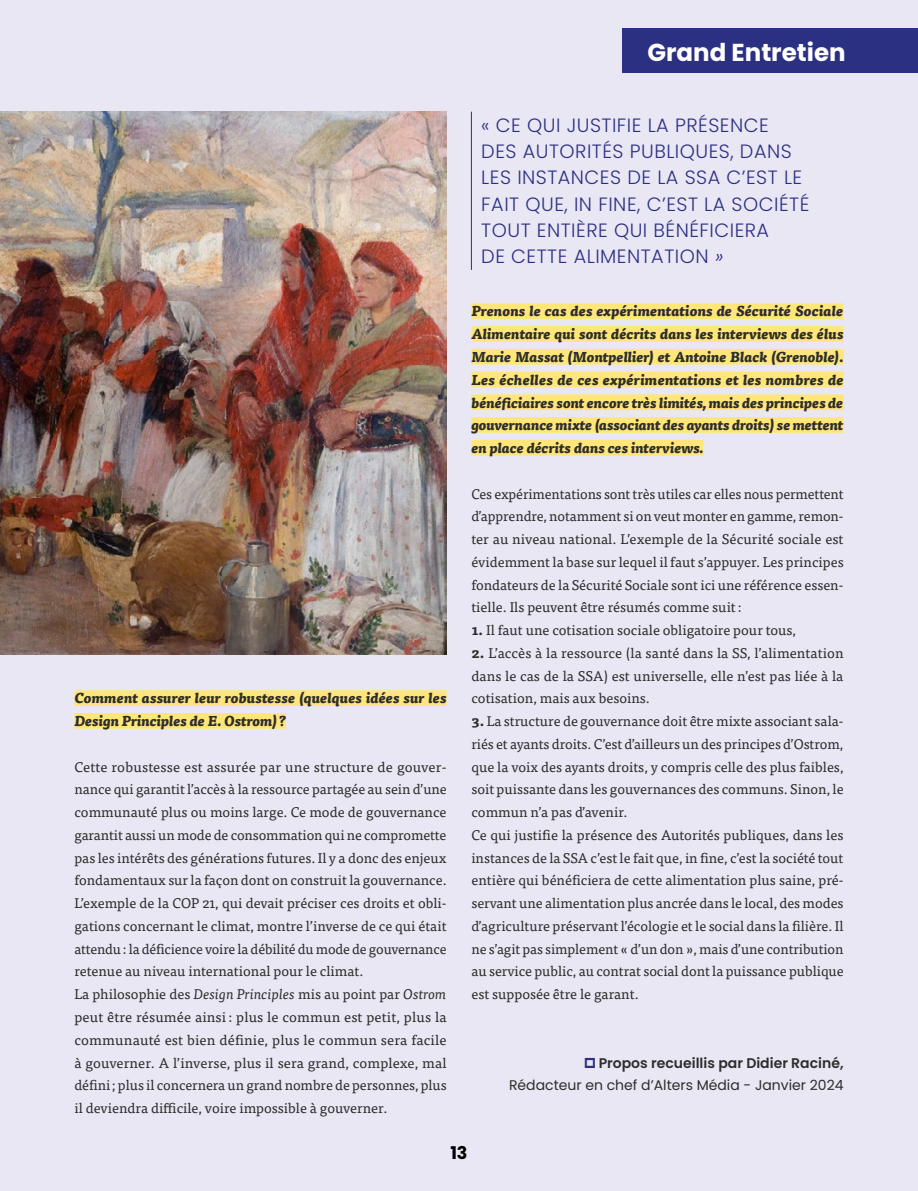
<style>
.page{position:relative;width:918px;height:1191px;background:#e9e7f4}
.page>*{position:absolute;margin:0;border:0;box-sizing:border-box;transform-origin:0 0}
.t1{font:700 24.5px "Poppins";color:#fff}
.t2{font:300 19.25px/26.2px "Poppins";letter-spacing:.025em;color:#2c3083}
.t3{font:700 17.5px "Poppins";color:#000}
.t4{font:14px/22.8px "Tisa Pro";color:#2d2d2c}
.t5{font:italic 800 14px/22.8px "Tisa Pro";color:#2d2d2c}
.t6{font:14px "Poppins";color:#2d2d2c}
.t7{font:600 14px "Poppins";color:#2d2d2c}
.s1{font-style:italic}
.s2{font-weight:700}
</style>
<div class="page">
<img style="left:0;top:112px;width:446px;height:543px">
<div style="left:74px;top:690px;width:372px;height:16px;background:#ffe67a"></div>
<div style="left:74px;top:713px;width:212px;height:15px;background:#ffe67a"></div>
<div style="left:471px;top:303px;width:372px;height:16px;background:#ffe67a"></div>
<div style="left:471px;top:326px;width:372px;height:16px;background:#ffe67a"></div>
<div style="left:471px;top:349px;width:372px;height:15px;background:#ffe67a"></div>
<div style="left:471px;top:371px;width:372px;height:16px;background:#ffe67a"></div>
<div style="left:471px;top:394px;width:372px;height:16px;background:#ffe67a"></div>
<div style="left:471px;top:417px;width:372px;height:16px;background:#ffe67a"></div>
<div style="left:471px;top:440px;width:232px;height:15px;background:#ffe67a"></div>
<hr style="left:471px;top:112px;width:1px;height:158px;background:#2c3083">
<div style="left:622px;top:28px;width:296px;height:44px;background:#2c3083"></div>
<h1 class="t1" style="left:647px;top:38px;width:200px">Grand Entretien</h1>
<p class="t5" style="left:74px;top:686px;width:374px">Comment assurer leur robustesse (quelques idées sur les<br>Design Principles de E. Ostrom) ?</p>
<p class="t4" style="left:74px;top:754px;width:374px">Cette robustesse est assurée par une structure de gouver&shy;nance qui garantit l’accès à la ressource partagée au sein d’une communauté plus ou moins large. Ce mode de gouvernance garantit aussi un mode de consommation qui ne compromette pas les intérêts des générations futures. Il y a donc des enjeux fondamentaux sur la façon dont on construit la gouvernance.<br>L’exemple de la COP 21, qui devait préciser ces droits et obli&shy;gations concernant le climat, montre l’inverse de ce qui était attendu: la déficience voire la débilité du mode de gouvernance retenue au niveau international pour le climat.<br>La philosophie des <span class="s1">Design Principles</span> mis au point par <span class="s1">Ostrom </span>peut être résumée ainsi: plus le commun est petit, plus la communauté est bien définie, plus le commun sera facile à gouverner. A l’inverse, plus il sera grand, complexe, mal défini; plus il concernera un grand nombre de personnes, plus il deviendra difficile, voire impossible à gouverner.</p>
<h2 class="t2" style="left:481px;top:112px;width:329px">« CE QUI JUSTIFIE LA PRÉSENCE<br>DES AUTORITÉS PUBLIQUES, DANS<br>LES INSTANCES DE LA SSA C’EST LE<br>FAIT QUE, IN FINE, C’EST LA SOCIÉTÉ<br>TOUT ENTIÈRE QUI BÉNÉFICIERA<br>DE CETTE ALIMENTATION <span class="s1">»</span></h2>
<p class="t5" style="left:471px;top:299px;width:374px;text-align:justify">Prenons le cas des expérimentations de Sécurité Sociale Alimentaire qui sont décrits dans les interviews des élus Marie Massat (Montpellier) et Antoine Black (Grenoble).<br>Les échelles de ces expérimentations et les nombres de bénéficiaires sont encore très limités, mais des principes de gouvernance mixte (associant des ayants droits) se mettent en place décrits dans ces interviews.</p>
<p class="t4" style="left:471px;top:481px;width:374px;text-align:justify">Ces expérimentations sont très utiles car elles nous permettent d’apprendre, notamment si on veut monter en gamme, remon&shy;ter au niveau national. L’exemple de la Sécurité sociale est évidemment la base sur lequel il faut s’appuyer. Les principes fondateurs de la Sécurité Sociale sont ici une référence essen&shy;tielle. Ils peuvent être résumés comme suit:</p>
<p class="t4" style="left:471px;top:618px;width:326px"><span class="s2">1.</span> Il faut une cotisation sociale obligatoire pour tous,</p>
<p class="t4" style="left:471px;top:641px;width:374px;text-align:justify"><span class="s2">2.</span> L’accès à la ressource (la santé dans la SS, l’alimentation dans le cas de la SSA) est universelle, elle n’est pas liée à la cotisation, mais aux besoins.</p>
<p class="t4" style="left:471px;top:709px;width:374px"><span class="s2">3.</span> La structure de gouvernance doit être mixte associant sala&shy;riés et ayants droits. C’est d’ailleurs un des principes d’Ostrom, que la voix des ayants droits, y compris celle des plus faibles, soit puissante dans les gouvernances des communs. Sinon, le commun n’a pas d’avenir.<br>Ce qui justifie la présence des Autorités publiques, dans les instances de la SSA c’est le fait que, in fine, c’est la société tout entière qui bénéficiera de cette alimentation plus saine, pré&shy;servant une alimentation plus ancrée dans le local, des modes d’agriculture préservant l’écologie et le social dans la filière. Il ne s’agit pas simplement « d’un don », mais d’une contribution au service public, au contrat social dont la puissance publique est supposée être le garant.</p>
<p class="t7" style="left:599px;top:1054px;width:246px">Propos recueillis par Didier Raciné,</p>
<p class="t6" style="left:509px;top:1077px;width:336px">Rédacteur en chef d’Alters Média - Janvier 2024</p>
<p class="t3" style="left:450px;top:1142px;width:19px">13</p>
</div>
